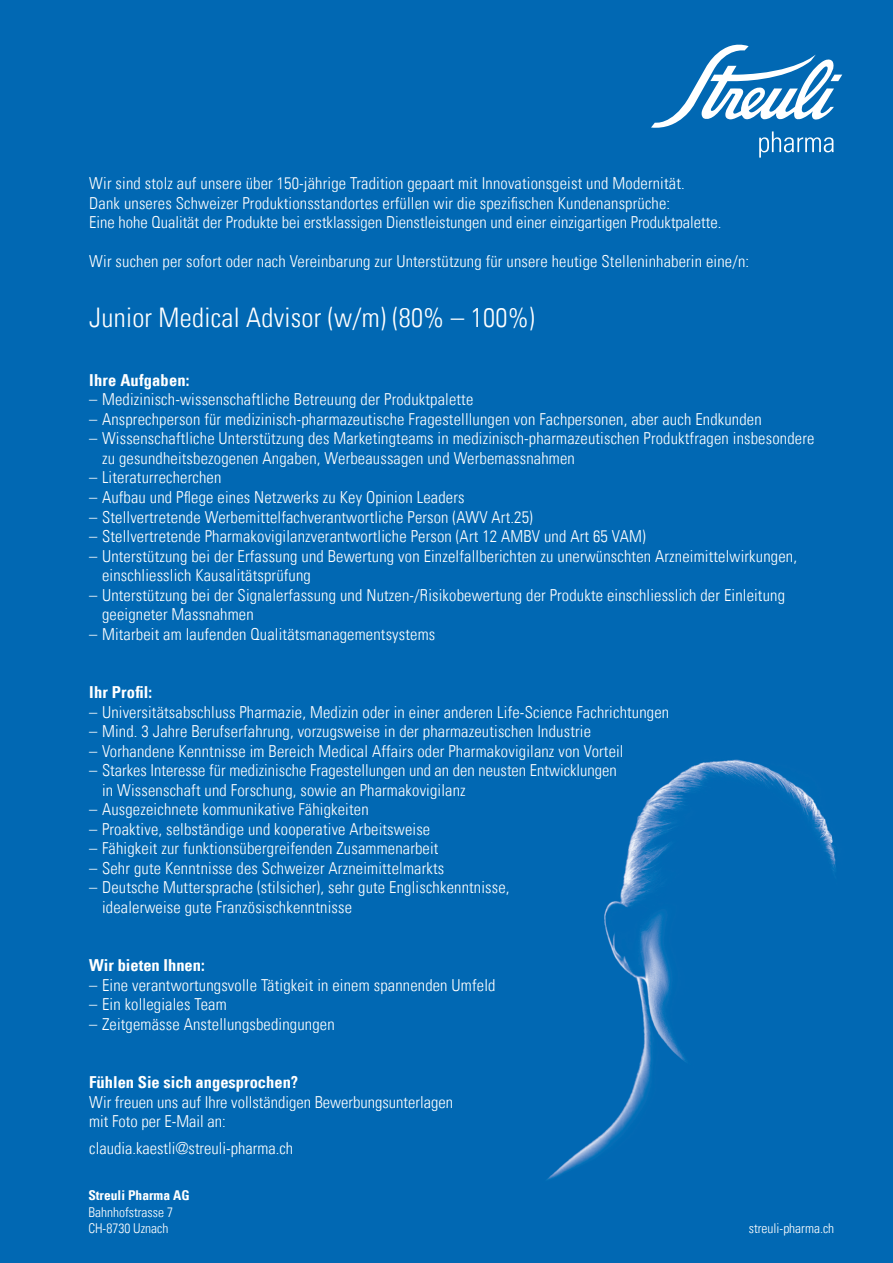
<style>
.page{position:relative;width:893px;height:1263px;background:#0168b3}
.page>*{position:absolute;margin:0;border:0;box-sizing:border-box;transform-origin:0 0}
.t1{font:27px "Univers Com 47 Light Cond";letter-spacing:.01em;color:#fff}
.t2{font:16.5px/19.5px "Univers Com 47 Light Cond";letter-spacing:.01em;color:#fff}
.t3{font:16.5px "Univers Com 67 Bold Cond";color:#fff}
.t4{font:13.5px/16.5px "Univers Com 47 Light Cond";color:#fff}
.t5{font:13.5px "Univers Com 67 Bold Cond";color:#fff}
</style>
<div class="page">
<svg style="left:651px;top:44px;width:191px;height:114px"></svg>
<img style="left:547px;top:759px;width:289px;height:421px">
<p class="t2" style="left:89px;top:174px;width:597px">Wir sind stolz auf unsere über 150-jährige Tradition gepaart mit Innovationsgeist und Modernität.</p>
<p class="t2" style="left:89px;top:193px;width:582px">Dank unseres Schweizer Produktionsstandortes erfüllen wir die spezifischen Kundenansprüche:</p>
<p class="t2" style="left:89px;top:213px;width:634px">Eine hohe Qualität der Produkte bei erstklassigen Dienstleistungen und einer einzigartigen Produktpalette.</p>
<p class="t2" style="left:89px;top:252px;width:661px">Wir suchen per sofort oder nach Vereinbarung zur Unterstützung für unsere heutige Stelleninhaberin eine/n:</p>
<p class="t1" style="left:89px;top:302px;width:447px">Junior Medical Advisor (w/m) (80% – 100%)</p>
<p class="t3" style="left:89px;top:370px;width:102px">Ihre Aufgaben:</p>
<p class="t2" style="left:89px;top:390px;width:386px">– Medizinisch-wissenschaftliche Betreuung der Produktpalette</p>
<p class="t2" style="left:89px;top:409px;width:674px">– Ansprechperson für medizinisch-pharmazeutische Fragestelllungen von Fachpersonen, aber auch Endkunden</p>
<p class="t2" style="left:102px;top:429px;width:714px;text-indent:-13px">– Wissenschaftliche Unterstützung des Marketingteams in medizinisch-pharmazeutischen Produktfragen insbesondere zu gesundheitsbezogenen Angaben, Werbeaussagen und Werbemassnahmen</p>
<p class="t2" style="left:89px;top:468px;width:134px">– Literaturrecherchen</p>
<p class="t2" style="left:89px;top:487px;width:377px">– Aufbau und Pflege eines Netzwerks zu Key Opinion Leaders</p>
<p class="t2" style="left:89px;top:507px;width:445px">– Stellvertretende Werbemittelfachverantwortliche Person (AWV Art.25)</p>
<p class="t2" style="left:89px;top:526px;width:558px">– Stellvertretende Pharmakovigilanzverantwortliche Person (Art 12 AMBV und Art 65 VAM)</p>
<p class="t2" style="left:102px;top:546px;width:696px;text-indent:-13px">– Unterstützung bei der Erfassung und Bewertung von Einzelfallberichten zu unerwünschten Arzneimittelwirkungen, einschliesslich Kausalitätsprüfung</p>
<p class="t2" style="left:102px;top:585px;width:684px;text-indent:-13px">– Unterstützung bei der Signalerfassung und Nutzen-/Risikobewertung der Produkte einschliesslich der Einleitung geeigneter Massnahmen</p>
<p class="t2" style="left:89px;top:624px;width:347px">– Mitarbeit am laufenden Qualitätsmanagementsystems</p>
<p class="t3" style="left:89px;top:682px;width:64px">Ihr Profil:</p>
<p class="t2" style="left:89px;top:702px;width:581px">– Universitätsabschluss Pharmazie, Medizin oder in einer anderen Life-Science Fachrichtungen</p>
<p class="t2" style="left:89px;top:721px;width:503px">– Mind. 3 Jahre Berufserfahrung, vorzugsweise in der pharmazeutischen Industrie</p>
<p class="t2" style="left:89px;top:741px;width:536px">– Vorhandene Kenntnisse im Bereich Medical Affairs oder Pharmakovigilanz von Vorteil</p>
<p class="t2" style="left:102px;top:760px;width:516px;text-indent:-13px">– Starkes Interesse für medizinische Fragestellungen und an den neusten Entwicklungen in Wissenschaft und Forschung, sowie an Pharmakovigilanz</p>
<p class="t2" style="left:89px;top:799px;width:281px">– Ausgezeichnete kommunikative Fähigkeiten</p>
<p class="t2" style="left:89px;top:819px;width:342px">– Proaktive, selbständige und kooperative Arbeitsweise</p>
<p class="t2" style="left:89px;top:838px;width:351px">– Fähigkeit zur funktionsübergreifenden Zusammenarbeit</p>
<p class="t2" style="left:89px;top:858px;width:356px">– Sehr gute Kenntnisse des Schweizer Arzneimittelmarkts</p>
<p class="t2" style="left:102px;top:877px;width:409px;text-indent:-13px">– Deutsche Muttersprache (stilsicher), sehr gute Englischkenntnisse, idealerweise gute Französischkenntnisse</p>
<p class="t3" style="left:89px;top:955px;width:117px">Wir bieten Ihnen:</p>
<p class="t2" style="left:89px;top:975px;width:408px">– Eine verantwortungsvolle Tätigkeit in einem spannenden Umfeld</p>
<p class="t2" style="left:89px;top:994px;width:139px">– Ein kollegiales Team</p>
<p class="t2" style="left:89px;top:1014px;width:247px">– Zeitgemässe Anstellungsbedingungen</p>
<p class="t3" style="left:89px;top:1072px;width:210px">Fühlen Sie sich angesprochen?</p>
<p class="t2" style="left:89px;top:1092px;width:365px">Wir freuen uns auf Ihre vollständigen Bewerbungsunterlagen mit Foto per E-Mail an:</p>
<p class="t2" style="left:89px;top:1138px;width:205px">claudia.kaestli@streuli-pharma.ch</p>
<p class="t5" style="left:88px;top:1187px;width:103px">Streuli Pharma AG</p>
<p class="t4" style="left:88px;top:1204px;width:86px">Bahnhofstrasse 7<br>CH-8730 Uznach</p>
<p class="t4" style="left:749px;top:1220px;width:87px">streuli-pharma.ch</p>
</div>
